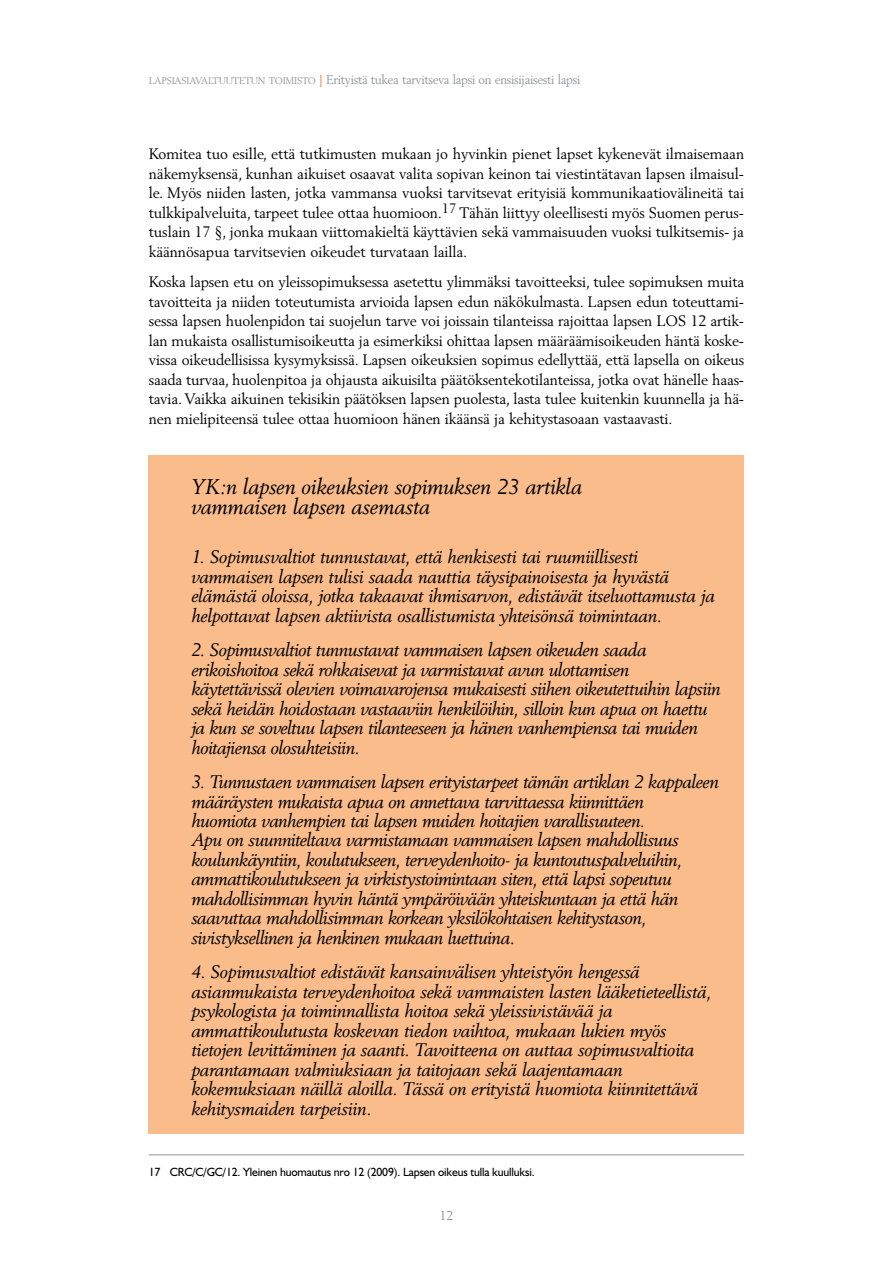
<style>
.page{position:relative;width:893px;height:1263px;background:#fff}
.page>*{position:absolute;margin:0;border:0;box-sizing:border-box;transform-origin:0 0}
.t1{font:italic 21px/19.5px "Berling";letter-spacing:-.01em;color:#000}
.t2{font:italic 18px/19.5px "Berling";letter-spacing:-.02em;color:#000}
.t3{font:15px/19.5px "Berling";letter-spacing:-.01em;color:#000;text-align:justify}
.t4{font:12.75px "Berling";letter-spacing:-.025em;color:#8e979d;scale:.96 1}
.t5{font:12.75px "Berling";letter-spacing:-.025em;color:#8e979d}
.t6{font:12px "Humanist 521 BT";letter-spacing:-.015em;color:#000}
.s1{font-size:9.6px}
.s2{font-family:"Humanist 521 BT";font-weight:300;font-size:18px;color:#f5822b}
</style>
<div class="page">
<div style="left:149px;top:455px;width:595px;height:678px;background:#fbbc8b"></div>
<hr style="left:149px;top:1154px;width:595px;height:1px;background:#939598">
<p class="t4" style="left:149px;top:72px;width:451px"><span class="s1">LAPSIASIAVALTUUTETUN TOIMISTO</span> <span class="s2">l</span> Erityistä tukea tarvitseva lapsi on ensisijaisesti lapsi</p>
<p class="t3" style="left:149px;top:144px;width:597px">Komitea tuo esille, että tutkimusten mukaan jo hyvinkin pienet lapset kykenevät ilmaisemaan näkemyksensä, kunhan aikuiset osaavat valita sopivan keinon tai viestintätavan lapsen ilmaisul&shy;le. Myös niiden lasten, jotka vammansa vuoksi tarvitsevat erityisiä kommunikaatiovälineitä tai tulkkipalveluita, tarpeet tulee ottaa huomioon.<sup>17</sup> Tähän liittyy oleellisesti myös Suomen perus&shy;tuslain 17 §, jonka mukaan viittomakieltä käyttävien sekä vammaisuuden vuoksi tulkitsemis- ja käännösapua tarvitsevien oikeudet turvataan lailla.</p>
<p class="t3" style="left:149px;top:272px;width:597px">Koska lapsen etu on yleissopimuksessa asetettu ylimmäksi tavoitteeksi, tulee sopimuksen muita tavoitteita ja niiden toteutumista arvioida lapsen edun näkökulmasta. Lapsen edun toteuttami&shy;sessa lapsen huolenpidon tai suojelun tarve voi joissain tilanteissa rajoittaa lapsen LOS 12 artik&shy;lan mukaista osallistumisoikeutta ja esimerkiksi ohittaa lapsen määräämisoikeuden häntä koske&shy;vissa oikeudellisissa kysymyksissä. Lapsen oikeuksien sopimus edellyttää, että lapsella on oikeus saada turvaa, huolenpitoa ja ohjausta aikuisilta päätöksentekotilanteissa, jotka ovat hänelle haas&shy;tavia. Vaikka aikuinen tekisikin päätöksen lapsen puolesta, lasta tulee kuitenkin kuunnella ja hä&shy;nen mielipiteensä tulee ottaa huomioon hänen ikäänsä ja kehitystasoaan vastaavasti.</p>
<p class="t1" style="left:191px;top:477px;width:392px">YK:n lapsen oikeuksien sopimuksen 23 artikla vammaisen lapsen asemasta</p>
<p class="t2" style="left:191px;top:547px;width:525px">1. Sopimusvaltiot tunnustavat, että henkisesti tai ruumiillisesti vammaisen lapsen tulisi saada nauttia täysipainoisesta ja hyvästä elämästä oloissa, jotka takaavat ihmisarvon, edistävät itseluottamusta ja helpottavat lapsen aktiivista osallistumista yhteisönsä toimintaan.</p>
<p class="t2" style="left:191px;top:640px;width:531px">2. Sopimusvaltiot tunnustavat vammaisen lapsen oikeuden saada erikoishoitoa sekä rohkaisevat ja varmistavat avun ulottamisen käytettävissä olevien voimavarojensa mukaisesti siihen oikeutettuihin lapsiin sekä heidän hoidostaan vastaaviin henkilöihin, silloin kun apua on haettu ja kun se soveltuu lapsen tilanteeseen ja hänen vanhempiensa tai muiden hoitajiensa olosuhteisiin.</p>
<p class="t2" style="left:191px;top:772px;width:529px">3. Tunnustaen vammaisen lapsen erityistarpeet tämän artiklan 2 kappaleen määräysten mukaista apua on annettava tarvittaessa kiinnittäen<br>huomiota vanhempien tai lapsen muiden hoitajien varallisuuteen.<br>Apu on suunniteltava varmistamaan vammaisen lapsen mahdollisuus koulunkäyntiin, koulutukseen, terveydenhoito- ja kuntoutuspalveluihin, ammattikoulutukseen ja virkistystoimintaan siten, että lapsi sopeutuu mahdollisimman hyvin häntä ympäröivään yhteiskuntaan ja että hän saavuttaa mahdollisimman korkean yksilökohtaisen kehitystason, sivistyksellinen ja henkinen mukaan luettuina.</p>
<p class="t2" style="left:191px;top:962px;width:521px">4. Sopimusvaltiot edistävät kansainvälisen yhteistyön hengessä asianmukaista terveydenhoitoa sekä vammaisten lasten lääketieteellistä, psykologista ja toiminnallista hoitoa sekä yleissivistävää ja ammattikoulutusta koskevan tiedon vaihtoa, mukaan lukien myös tietojen levittäminen ja saanti. Tavoitteena on auttaa sopimusvaltioita parantamaan valmiuksiaan ja taitojaan sekä laajentamaan kokemuksiaan näillä aloilla. Tässä on erityistä huomiota kiinnitettävä kehitysmaiden tarpeisiin.</p>
<p class="t6" style="left:149px;top:1165px;width:387px">17 CRC/C/GC/12. Yleinen huomautus nro 12 (2009). Lapsen oikeus tulla kuulluksi.</p>
<p class="t5" style="left:439px;top:1208px;width:15px">12</p>
</div>
